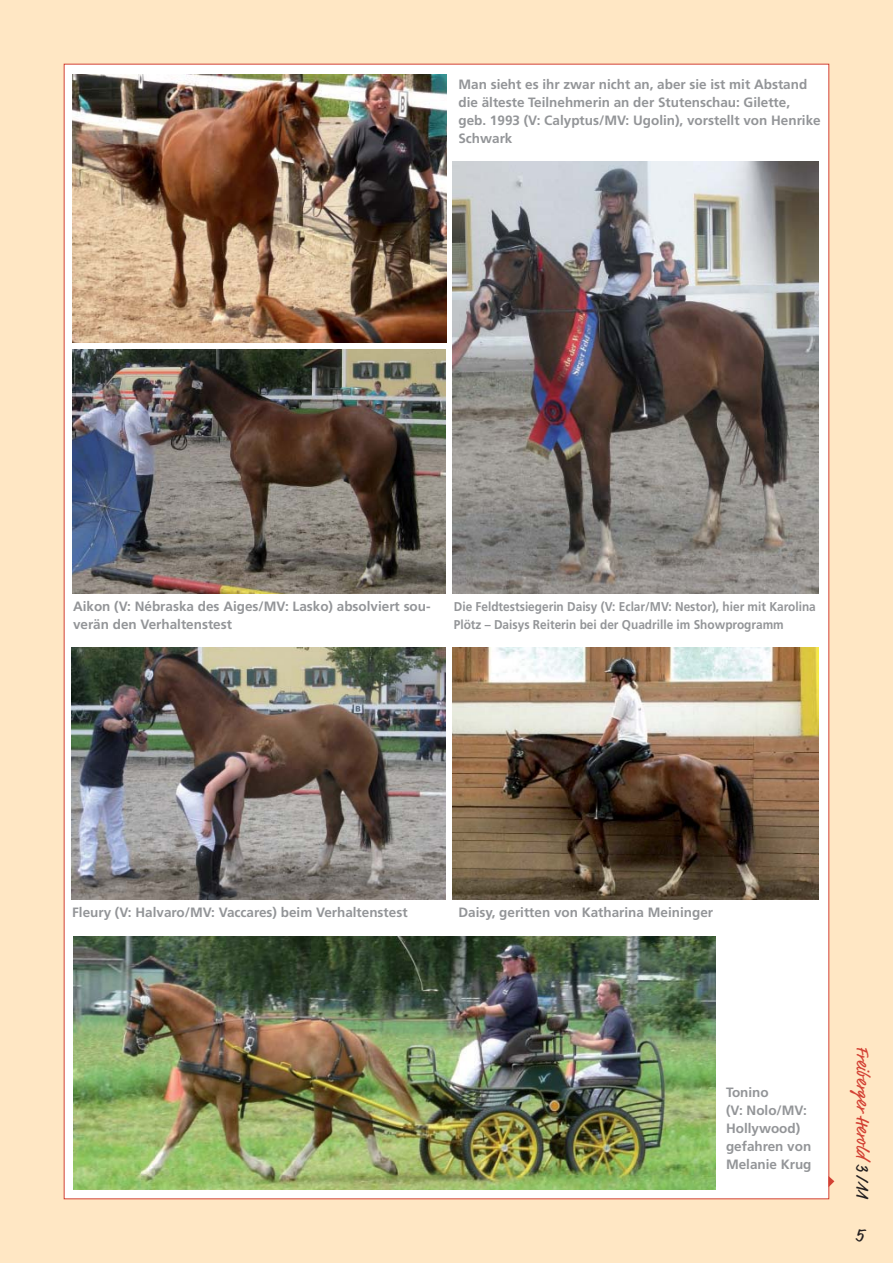
<style>
.page{position:relative;width:893px;height:1263px;background:#fff}
.page>*{position:absolute;margin:0;border:0;box-sizing:border-box;transform-origin:0 0}
.t1{font:19.5px "Script One";color:#231f20}
.t2{font:18px "Script One";color:#d34134}
.t3{font:700 13.5px/18px "Frutiger";color:#939598}
.t4{font:700 12.75px/18px "Frutiger";color:#939598;scale:.93 1}
.s1{color:#231f20}
</style>
<div class="page">
<div style="left:0;top:0;width:893px;height:1263px;background:linear-gradient(to right,#ffe7c4,#ffe7c4)"></div>
<div style="left:64px;top:64px;width:765px;height:1135px;background:#fff"></div>
<img style="left:73px;top:936px;width:643px;height:254px">
<img style="left:73px;top:74px;width:373px;height:269px">
<img style="left:72px;top:647px;width:373px;height:252px">
<img style="left:72px;top:350px;width:374px;height:243px">
<img style="left:453px;top:647px;width:365px;height:252px">
<img style="left:453px;top:161px;width:366px;height:432px">
<svg style="left:828px;top:1176px;width:6px;height:11px"></svg>
<p class="t3" style="left:458px;top:77px;width:364px">Man sieht es ihr zwar nicht an, aber sie ist mit Abstand die älteste Teilnehmerin an der Stutenschau: Gilette, geb. 1993 (V: Calyptus/MV: Ugolin), vorstellt von Henrike Schwark</p>
<p class="t3" style="left:73px;top:599px;width:359px">Aikon (V: Nébraska des Aiges/MV: Lasko) absolviert sou&shy;verän den Verhaltenstest</p>
<p class="t4" style="left:454px;top:599px;width:391px">Die Feldtestsiegerin Daisy (V: Eclar/MV: Nestor), hier mit Karo lina<br>Plötz – Daisys Reiterin bei der Quadrille im Showprogramm</p>
<p class="t3" style="left:72px;top:904px;width:337px">Fleury (V: Halvaro/MV: Vaccares) beim Verhaltenstest</p>
<p class="t3" style="left:458px;top:905px;width:256px">Daisy, geritten von Katharina Meininger</p>
<p class="t3" style="left:726px;top:1085px;width:87px">Tonino<br>(V: Nolo/MV:<br>Hollywood) gefahren von<br>Melanie Krug</p>
<h2 class="t2" style="left:872px;top:1048px;width:154px;rotate:90deg">Freiberger Herold <span class="s1">3 /11</span></h2>
<h1 class="t1" style="left:856px;top:1225px;width:10px">5</h1>
</div>
